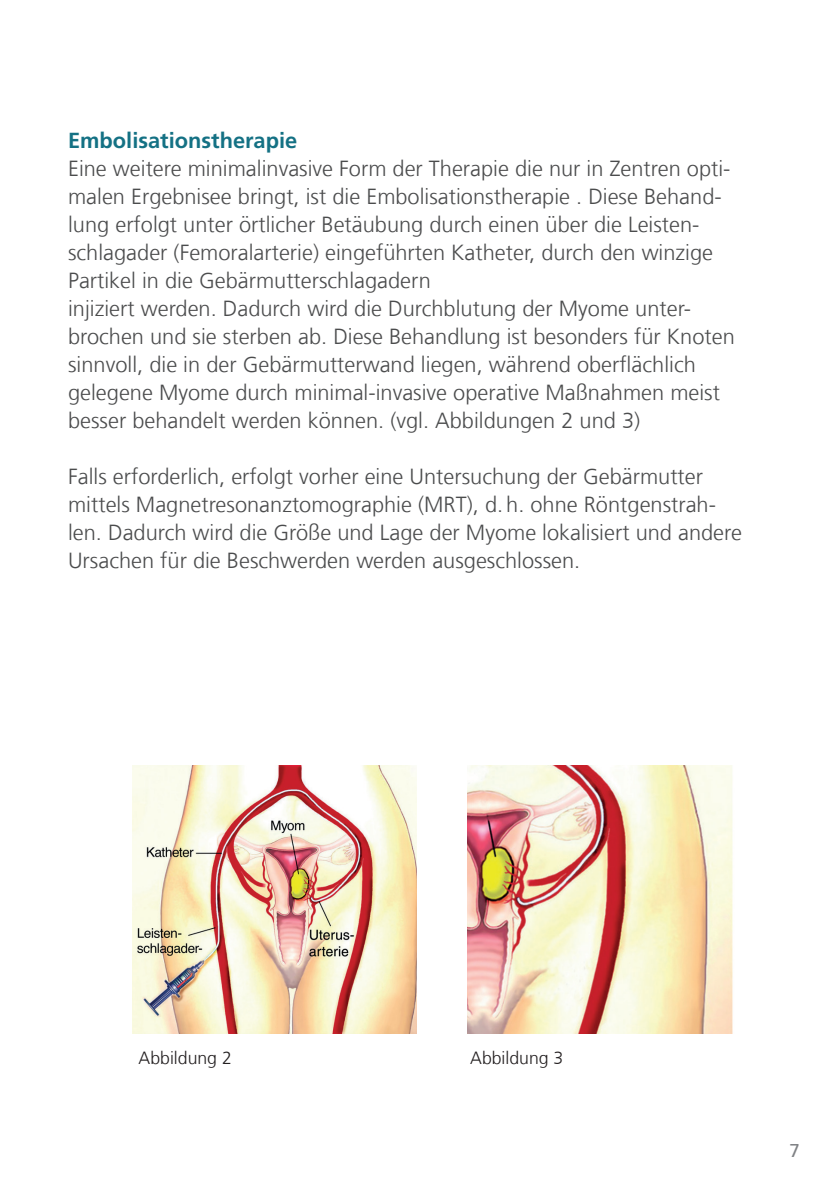
<style>
.page{position:relative;width:840px;height:1191px;background:#fff}
.page>*{position:absolute;margin:0;border:0;box-sizing:border-box;transform-origin:0 0}
.fließtext{font:300 21.8px/28px "Frutiger LT Com";color:#4b4c4d}
.fließtext-2{font:700 21.8px "Frutiger LT Com";color:#147184}
.t1{font:18.6px "Frutiger LT Com";color:#808285}
.fließtext-3{font:300 17.6px "Frutiger LT Com";color:#231f20}
</style>
<div class="page">
<img style="left:133px;top:765px;width:283px;height:268px">
<img style="left:467px;top:765px;width:266px;height:268px">
<p class="fließtext-2" style="left:68px;top:128px;width:230px">Embolisationstherapie</p>
<p class="fließtext" style="left:68px;top:155px;width:667px">Eine weitere minimalinvasive Form der Therapie die nur in Zentren opti&shy;malen Ergebnisee bringt, ist die Embolisationstherapie . Diese Behand&shy;lung erfolgt unter örtlicher Betäubung durch einen über die Leisten&shy;schlagader (Femoralarterie) eingeführten Katheter, durch den winzige Partikel in die Gebärmutterschlagadern<br>injiziert werden. Dadurch wird die Durchblutung der Myome unter&shy;brochen und sie sterben ab. Diese Behandlung ist besonders für Knoten sinnvoll, die in der Gebärmutterwand liegen, während oberflächlich gelegene Myome durch minimal-invasive operative Maßnahmen meist besser behandelt werden können. (vgl. Abbildungen 2 und 3)</p>
<p class="fließtext" style="left:68px;top:463px;width:675px">Falls erforderlich, erfolgt vorher eine Untersuchung der Gebärmutter mittels Magnetresonanztomographie (MRT), d. h. ohne Röntgenstrah&shy;len. Dadurch wird die Größe und Lage der Myome lokalisiert und andere Ursachen für die Beschwerden werden ausgeschlossen.</p>
<p class="fließtext-3" style="left:138px;top:1047px;width:95px">Abbildung 2</p>
<p class="fließtext-3" style="left:470px;top:1047px;width:95px">Abbildung 3</p>
<p class="t1" style="left:789px;top:1139px;width:12px">7</p>
</div>
